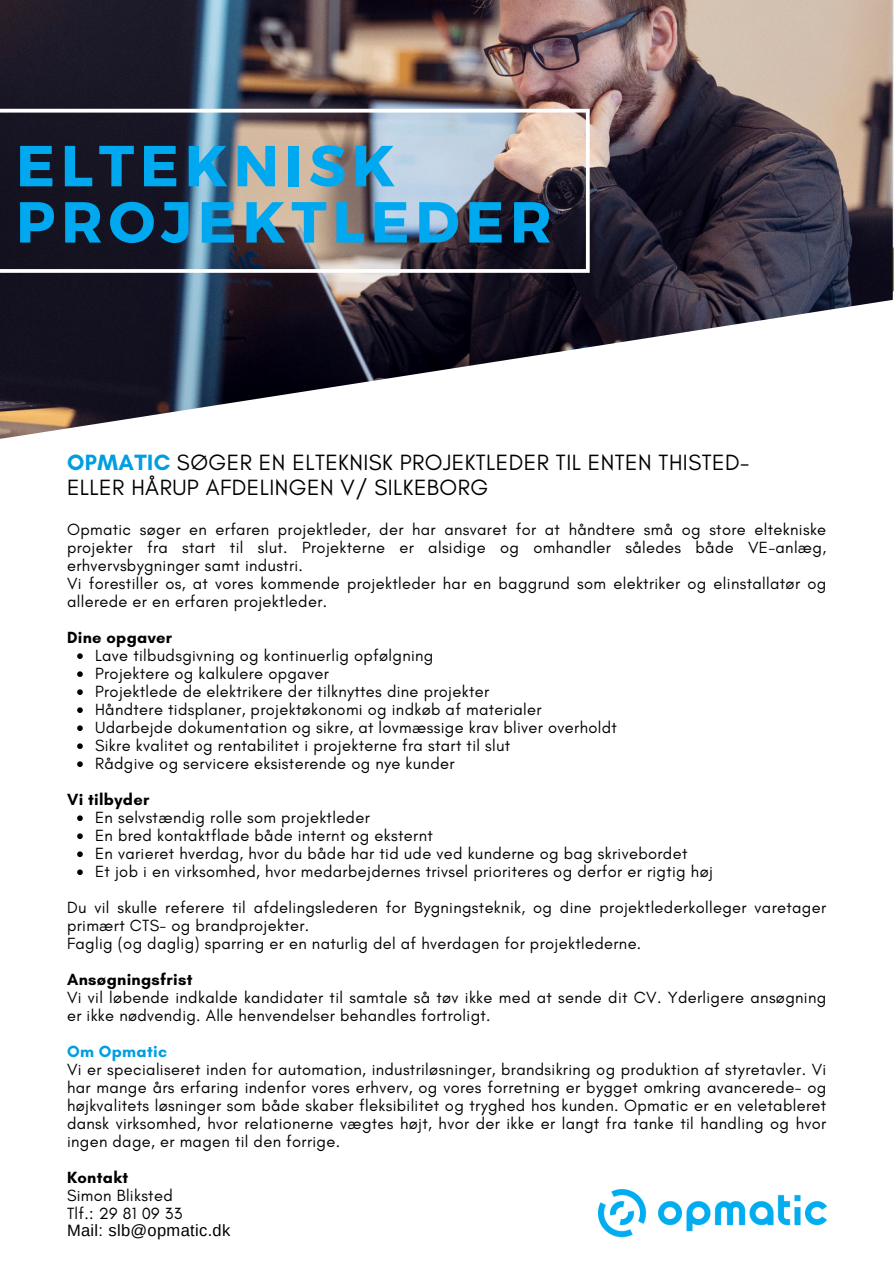
<style>
.page{position:relative;width:894px;height:1264px;background:#fff}
.page>*{position:absolute;margin:0;border:0;box-sizing:border-box;transform-origin:0 0}
.t1{font:700 57.75px/56.2px "Montserrat";letter-spacing:.1em;color:#00a8ef}
.t2{font:22.5px/24.8px "Glacial Indifference";letter-spacing:.02em;color:#000}
.t3{font:16.5px/18px "Glacial Indifference";letter-spacing:.02em;color:#000}
.t4{font:700 16.5px "Glacial Indifference";letter-spacing:.02em;color:#000}
.t5{font:16.5px "Arimo";letter-spacing:.02em;color:#000}
.t6{font:700 16.5px "Glacial Indifference";letter-spacing:.02em;color:#009ee0}
.s1{font-weight:700;color:#009ee0}
</style>
<div class="page">
<img style="left:0;top:0;width:892px;height:439px">
<svg style="left:0;top:109px;width:589px;height:164px;background:#69666d"></svg>
<svg style="left:77px;top:653px;width:6px;height:6px"></svg>
<svg style="left:77px;top:671px;width:6px;height:6px"></svg>
<svg style="left:77px;top:689px;width:6px;height:6px"></svg>
<svg style="left:77px;top:707px;width:6px;height:6px"></svg>
<svg style="left:77px;top:725px;width:6px;height:6px"></svg>
<svg style="left:77px;top:743px;width:6px;height:6px"></svg>
<svg style="left:77px;top:761px;width:6px;height:6px"></svg>
<svg style="left:77px;top:815px;width:6px;height:6px"></svg>
<svg style="left:77px;top:833px;width:6px;height:6px"></svg>
<svg style="left:77px;top:851px;width:6px;height:6px"></svg>
<svg style="left:77px;top:869px;width:6px;height:6px"></svg>
<img style="left:598px;top:1189px;width:228px;height:48px">
<p class="t1" style="left:16px;top:135px;width:537px">ELTEKNISK<br>PROJEKTLEDER</p>
<p class="t2" style="left:67px;top:450px;width:683px"><span class="s1">OPMATIC</span> SØGER EN ELTEKNISK PROJEKTLEDER TIL ENTEN THISTED-<br>ELLER HÅRUP AFDELINGEN V/ SILKEBORG</p>
<h1 class="t3" style="left:67px;top:520px;width:760px;text-align:justify">Opmatic søger en erfaren projektleder, der har ansvaret for at håndtere små og store eltekniske projekter fra start til slut. Projekterne er alsidige og omhandler således både VE-anlæg, erhvervsbygninger samt industri.</h1>
<h2 class="t3" style="left:67px;top:574px;width:760px">Vi forestiller os, at vores kommende projektleder har en baggrund som elektriker og elinstallatør og allerede er en erfaren projektleder.</h2>
<p class="t4" style="left:67px;top:627px;width:107px">Dine opgaver</p>
<p class="t3" style="left:95px;top:646px;width:340px">Lave tilbudsgivning og kontinuerlig opfølgning</p>
<h3 class="t3" style="left:95px;top:664px;width:235px">Projektere og kalkulere opgaver</h3>
<p class="t3" style="left:95px;top:682px;width:395px">Projektlede de elektrikere der tilknyttes dine projekter</p>
<p class="t3" style="left:95px;top:700px;width:448px">Håndtere tidsplaner, projektøkonomi og indkøb af materialer</p>
<p class="t3" style="left:95px;top:718px;width:523px">Udarbejde dokumentation og sikre, at lovmæssige krav bliver overholdt</p>
<p class="t3" style="left:95px;top:736px;width:416px">Sikre kvalitet og rentabilitet i projekterne fra start til slut</p>
<p class="t3" style="left:95px;top:754px;width:361px">Rådgive og servicere eksisterende og nye kunder</p>
<p class="t4" style="left:67px;top:789px;width:84px">Vi tilbyder</p>
<p class="t3" style="left:95px;top:808px;width:276px">En selvstændig rolle som projektleder</p>
<h3 class="t3" style="left:95px;top:826px;width:339px">En bred kontaktflade både internt og eksternt</h3>
<p class="t3" style="left:95px;top:844px;width:593px">En varieret hverdag, hvor du både har tid ude ved kunderne og bag skrivebordet</p>
<p class="t3" style="left:95px;top:862px;width:619px">Et job i en virksomhed, hvor medarbejdernes trivsel prioriteres og derfor er rigtig høj</p>
<p class="t3" style="left:67px;top:898px;width:760px">Du vil skulle referere til afdelingslederen for Bygningsteknik, og dine projektlederkolleger varetager primært CTS- og brandprojekter.</p>
<p class="t3" style="left:67px;top:934px;width:575px">Faglig (og daglig) sparring er en naturlig del af hverdagen for projektlederne.</p>
<p class="t4" style="left:67px;top:969px;width:127px">Ansøgningsfrist</p>
<p class="t3" style="left:67px;top:988px;width:760px">Vi vil løbende indkalde kandidater til samtale så tøv ikke med at sende dit CV. Yderligere ansøgning er ikke nødvendig. Alle henvendelser behandles fortroligt.</p>
<p class="t6" style="left:67px;top:1041px;width:102px">Om Opmatic</p>
<p class="t3" style="left:67px;top:1060px;width:760px;text-align:justify">Vi er specialiseret inden for automation, industriløsninger, brandsikring og produktion af styretavler. Vi har mange års erfaring indenfor vores erhverv, og vores forretning er bygget omkring avancerede- og højkvalitets løsninger som både skaber fleksibilitet og tryghed hos kunden. Opmatic er en veletableret dansk virksomhed, hvor relationerne vægtes højt, hvor der ikke er langt fra tanke til handling og hvor ingen dage, er magen til den forrige.</p>
<p class="t4" style="left:67px;top:1167px;width:63px">Kontakt</p>
<p class="t3" style="left:67px;top:1186px;width:107px">Simon Bliksted</p>
<p class="t3" style="left:67px;top:1204px;width:117px">Tlf.: 29 81 09 33</p>
<p class="t5" style="left:67px;top:1221px;width:165px">Mail: slb@opmatic.dk</p>
</div>
